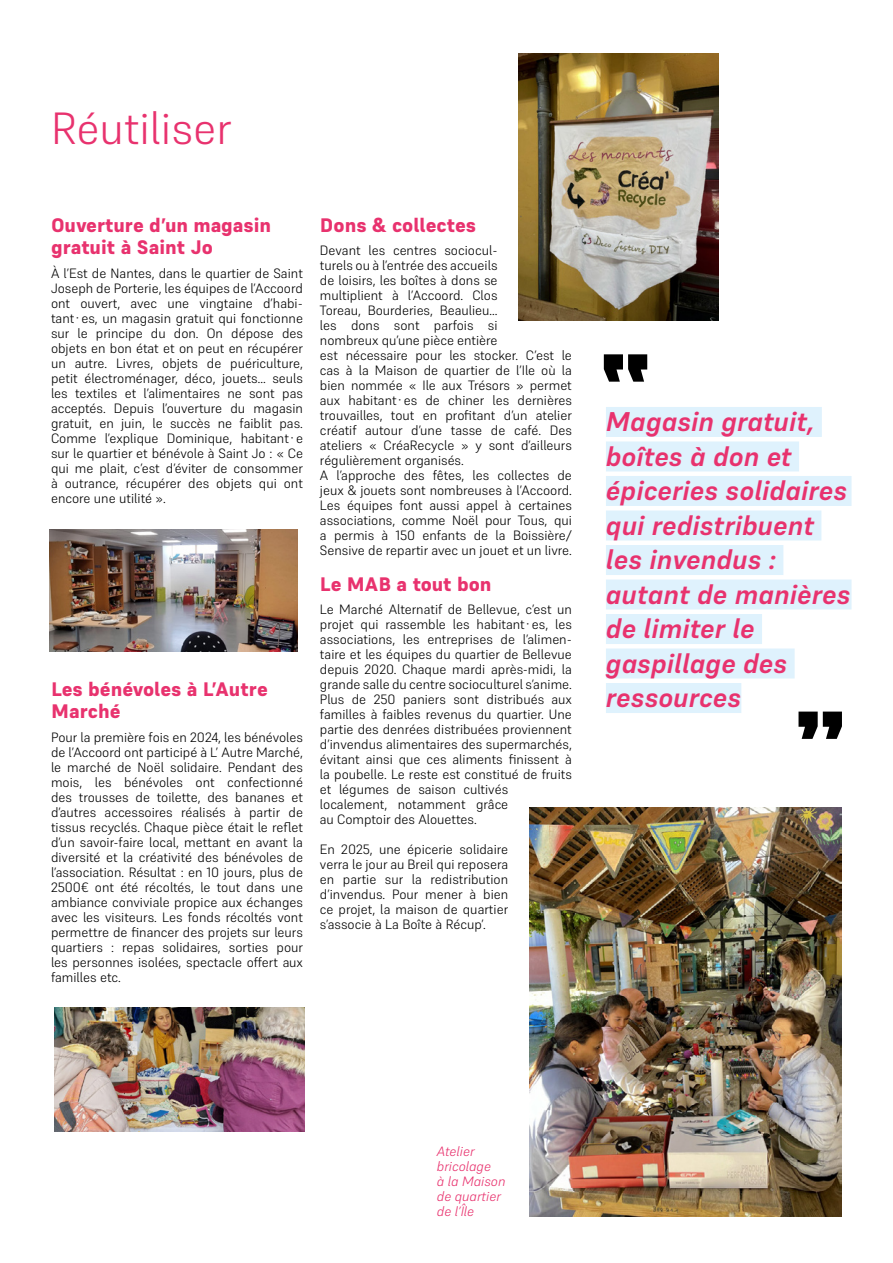
<style>
.page{position:relative;width:893px;height:1263px;background:#fff}
.page>*{position:absolute;margin:0;border:0;box-sizing:border-box;transform-origin:0 0}
.t1{font:300 45px "Supreme";color:#e8326e}
.t2{font:italic 700 27px/34.5px "Supreme";color:#e8326e}
.t3{font:800 19.5px/22.5px "Supreme";color:#e8326e}
.t4{font:300 13.5px/15px "Supreme";color:#000;text-align:justify}
.t5{font:italic 300 13.5px/15px "Supreme";color:#e8326e}
</style>
<div class="page">
<div style="left:606px;top:407px;width:216px;height:30px;background:#dff2fd"></div>
<div style="left:606px;top:441px;width:193px;height:30px;background:#dff2fd"></div>
<div style="left:606px;top:476px;width:245px;height:30px;background:#dff2fd"></div>
<div style="left:606px;top:510px;width:215px;height:30px;background:#dff2fd"></div>
<div style="left:606px;top:545px;width:177px;height:30px;background:#dff2fd"></div>
<div style="left:606px;top:579px;width:245px;height:30px;background:#dff2fd"></div>
<div style="left:606px;top:614px;width:156px;height:30px;background:#dff2fd"></div>
<div style="left:606px;top:648px;width:189px;height:30px;background:#dff2fd"></div>
<div style="left:606px;top:683px;width:135px;height:30px;background:#dff2fd"></div>
<img style="left:54px;top:1008px;width:250px;height:123px">
<img style="left:50px;top:529px;width:247px;height:122px">
<img style="left:519px;top:53px;width:199px;height:267px">
<img style="left:529px;top:808px;width:313px;height:408px">
<svg style="left:604px;top:354px;width:43px;height:28px"></svg>
<svg style="left:798px;top:711px;width:44px;height:28px"></svg>
<h1 class="t1" style="left:51px;top:101px;width:182px">Réutiliser</h1>
<h3 class="t3" style="left:51px;top:214px;width:222px">Ouverture d’un magasin gratuit à Saint Jo</h3>
<p class="t4" style="left:51px;top:265px;width:253px">À l’Est de Nantes, dans le quartier de Saint Joseph de Porterie, les équipes de l’Accoord ont ouvert, avec une vingtaine d’habi&shy;tant·es, un magasin gratuit qui fonctionne sur le principe du don. On dépose des objets en bon état et on peut en récupérer un autre. Livres, objets de puériculture, petit électroménager, déco, jouets… seuls les textiles et l’alimentaires ne sont pas acceptés. Depuis l’ouverture du magasin gratuit, en juin, le succès ne faiblit pas.<br>Comme l’explique Dominique, habitant·e sur le quartier et bénévole à Saint Jo : « Ce qui me plait, c’est d’éviter de consommer à outrance, récupérer des objets qui ont encore une utilité ».</p>
<h3 class="t3" style="left:51px;top:677px;width:218px">Les bénévoles à L’Autre<br>Marché</h3>
<p class="t4" style="left:51px;top:729px;width:253px">Pour la première fois en 2024, les bénévoles de l’Accoord ont participé à L’ Autre Marché, le marché de Noël solidaire. Pendant des mois, les bénévoles ont confectionné des trousses de toilette, des bananes et d’autres accessoires réalisés à partir de tissus recyclés. Chaque pièce était le reflet d’un savoir-faire local, mettant en avant la diversité et la créativité des bénévoles de l’association. Résultat : en 10 jours, plus de 2500€ ont été récoltés, le tout dans une ambiance conviviale propice aux échanges avec les visiteurs. Les fonds récoltés vont permettre de financer des projets sur leurs quartiers : repas solidaires, sorties pour les personnes isolées, spectacle offert aux familles etc.</p>
<h3 class="t3" style="left:320px;top:214px;width:158px">Dons &amp; collectes</h3>
<p class="t4" style="left:320px;top:243px;width:253px;text-align:left">Devant les centres sociocul-<br>turels ou à l’entrée des accueils<br>de loisirs, les boîtes à dons se<br>multiplient à l’Accoord. Clos<br>Toreau, Bourderies, Beaulieu…<br>les dons sont parfois si<br>nombreux qu’une pièce entière<br>est nécessaire pour les stocker. C’est le cas à la Maison de quartier de l’Ile où la bien nommée « Ile aux Trésors » permet aux habitant·es de chiner les dernières trouvailles, tout en profitant d’un atelier créatif autour d’une tasse de café. Des ateliers « CréaRecycle » y sont d’ailleurs régulièrement organisés.<br>A l’approche des fêtes, les collectes de jeux &amp; jouets sont nombreuses à l’Accoord.<br>Les équipes font aussi appel à certaines associations, comme Noël pour Tous, qui a permis à 150 enfants de la Boissière/ Sensive de repartir avec un jouet et un livre.</p>
<h3 class="t3" style="left:320px;top:572px;width:173px">Le MAB a tout bon</h3>
<p class="t4" style="left:320px;top:602px;width:253px;text-align:left">Le Marché Alternatif de Bellevue, c’est un projet qui rassemble les habitant·es, les associations, les entreprises de l’alimen&shy;taire et les équipes du quartier de Bellevue depuis 2020. Chaque mardi après-midi, la grande salle du centre socioculturel s’anime.<br>Plus de 250 paniers sont distribués aux familles à faibles revenus du quartier. Une partie des denrées distribuées proviennent d’invendus alimentaires des supermarchés, évitant ainsi que ces aliments finissent à la poubelle. Le reste est constitué de fruits et légumes de saison cultivés localement, notamment grâce<br>au Comptoir des Alouettes.</p>
<p class="t4" style="left:320px;top:842px;width:190px">En 2025, une épicerie solidaire verra le jour au Breil qui reposera en partie sur la redistribution d’invendus. Pour mener à bien ce projet, la maison de quartier s’associe à La Boîte à Récup’.</p>
<h2 class="t2" style="left:606px;top:404px;width:246px">Magasin gratuit, boîtes à don et épiceries solidaires qui redistribuent les invendus : autant de manières de limiter le gaspillage des ressources</h2>
<p class="t5" style="left:437px;top:1144px;width:70px">Atelier bricolage<br>à la Maison de quartier de l’Île</p>
</div>
